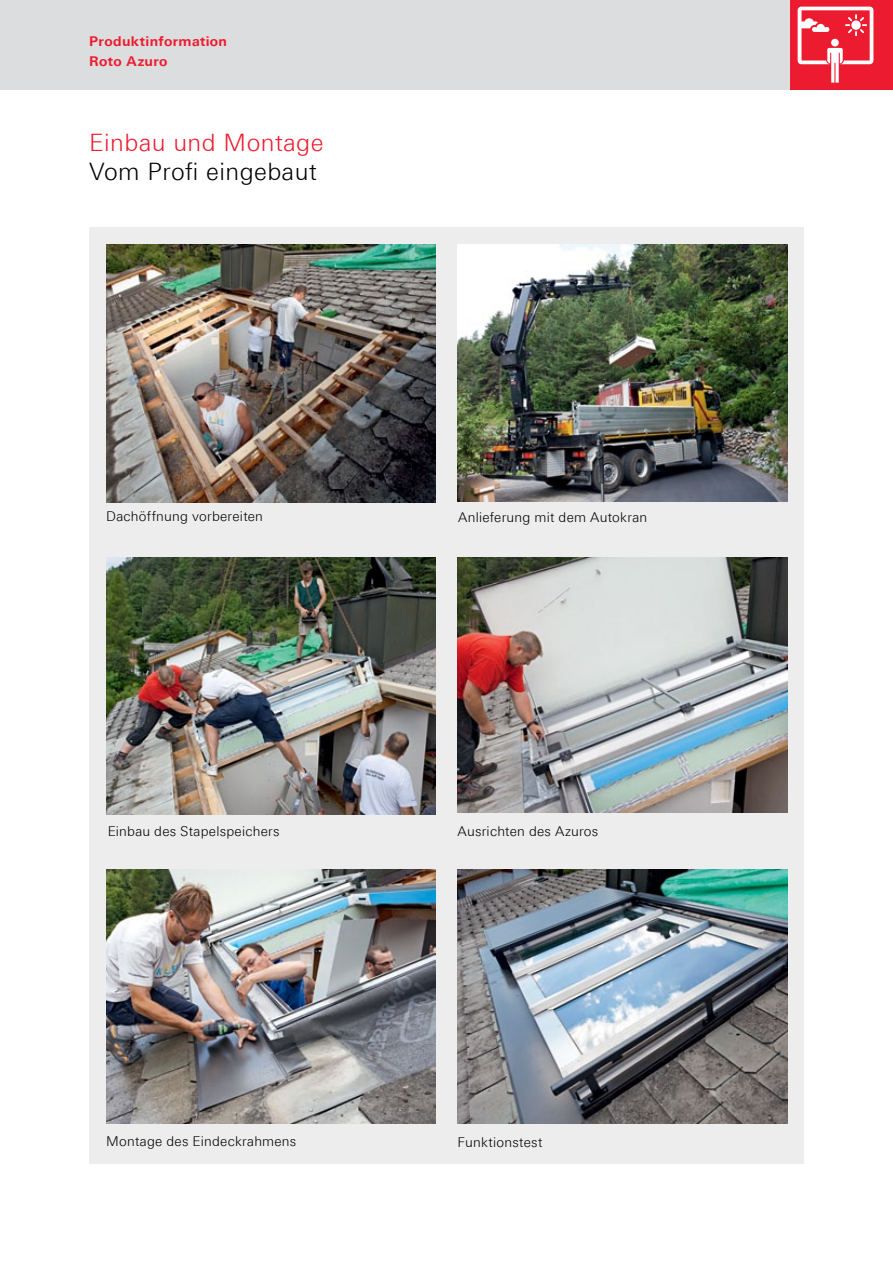
<style>
.page{position:relative;width:893px;height:1263px;background:#fff}
.page>*{position:absolute;margin:0;border:0;box-sizing:border-box;transform-origin:0 0}
.t1{font:300 24px "LT Univers Basic";letter-spacing:.02em;color:#000}
.t2{font:300 24px "LT Univers Basic";letter-spacing:.02em;color:#ed1b2f}
.t3{font:300 13.5px "LT Univers Basic";letter-spacing:.015em;color:#000}
.t4{font:700 13.5px/19.8px "LT Univers Basic";letter-spacing:.025em;color:#ed1b2f}
</style>
<div class="page">
<div style="left:89px;top:227px;width:715px;height:936px;background:#ededee"></div>
<div style="left:0;top:0;width:867px;height:89px;background:#dcddde"></div>
<div style="left:791px;top:0;width:102px;height:89px;background:#ed1b2f"></div>
<svg style="left:798px;top:7px;width:75px;height:76px"></svg>
<img style="left:106px;top:244px;width:330px;height:258px">
<img style="left:106px;top:558px;width:329px;height:256px">
<img style="left:458px;top:558px;width:329px;height:255px">
<img style="left:458px;top:244px;width:329px;height:258px">
<img style="left:458px;top:869px;width:329px;height:254px">
<img style="left:106px;top:869px;width:329px;height:255px">
<p class="t4" style="left:89px;top:31px;width:139px">Produktinformation<br>Roto Azuro</p>
<h1 class="t2" style="left:89px;top:129px;width:236px">Einbau und Montage</h1>
<h1 class="t1" style="left:89px;top:157px;width:229px">Vom Profi eingebaut</h1>
<p class="t3" style="left:106px;top:508px;width:158px">Dachöffnung vorbereiten</p>
<p class="t3" style="left:108px;top:823px;width:173px">Einbau des Stapelspeichers</p>
<p class="t3" style="left:458px;top:509px;width:191px">Anlieferung mit dem Autokran</p>
<p class="t3" style="left:458px;top:823px;width:142px">Ausrichten des Azuros</p>
<p class="t3" style="left:106px;top:1133px;width:192px">Montage des Eindeckrahmens</p>
<p class="t3" style="left:458px;top:1134px;width:86px">Funktionstest</p>
</div>
